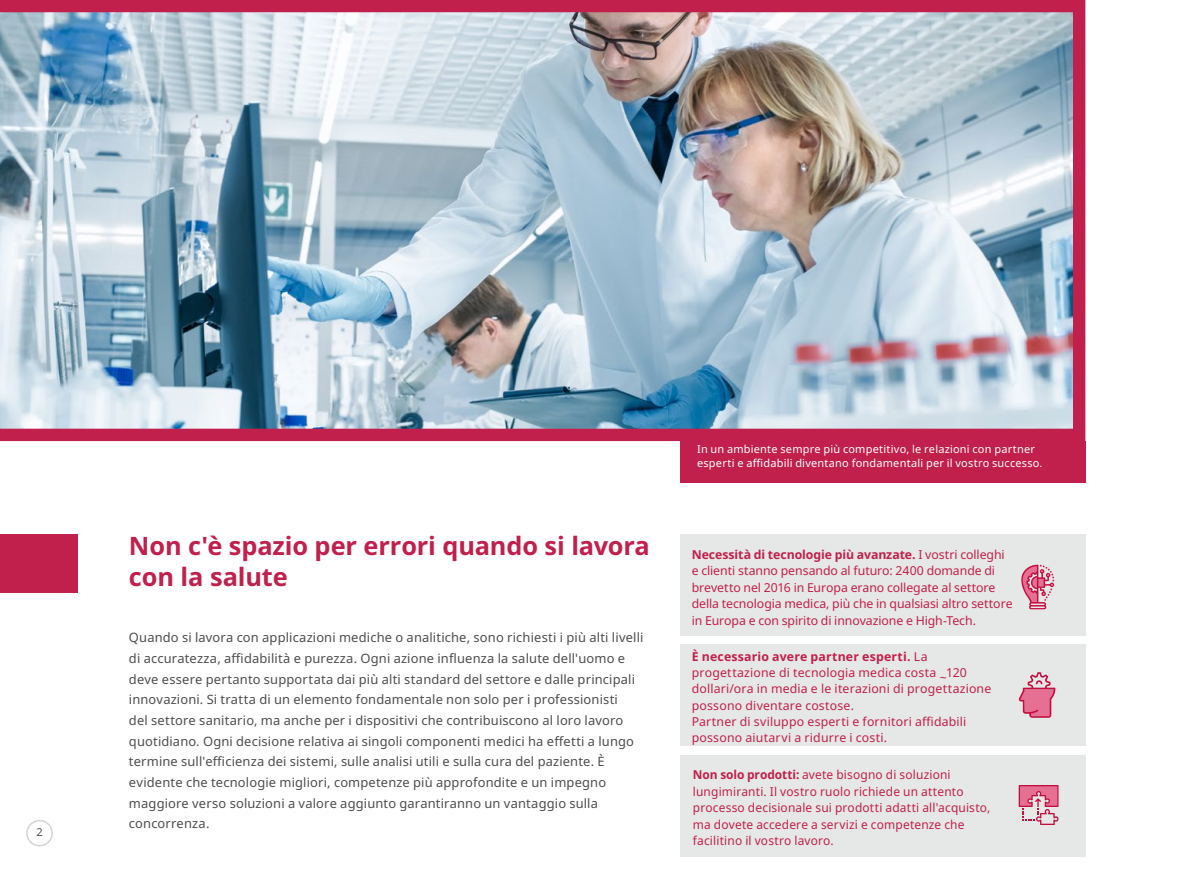
<style>
.page{position:relative;width:1187px;height:893px;background:#fff}
.page>*{position:absolute;margin:0;border:0;box-sizing:border-box;transform-origin:0 0}
.t1{font:700 25.35px/31.3px "Noto Sans";letter-spacing:-.005em;color:#c0204b}
.BODY_sm{font:12.9px/20.7px "Noto Sans";letter-spacing:.01em;color:#4d4d4f}
.t2{font:12.3px/16.4px "Noto Sans";letter-spacing:.01em;color:#c0204b}
.SMALLEST{font:10.95px/14.2px "Noto Sans";letter-spacing:.02em;color:#fff}
.t3{font:10.95px "Noto Sans";color:#4d4d4f}
.s1{font-weight:700}
</style>
<div class="page">
<div style="left:26px;top:820px;width:27px;height:26px;border:2px solid #d1d3d4;border-radius:50%"></div>
<div style="left:679px;top:441px;width:406px;height:42px;background:#c0204b"></div>
<div style="left:0;top:534px;width:77px;height:58px;background:#c0204b"></div>
<div style="left:679px;top:534px;width:406px;height:101px;background:#e6e7e7"></div>
<div style="left:679px;top:644px;width:406px;height:102px;background:#e6e7e7"></div>
<div style="left:679px;top:755px;width:406px;height:101px;background:#e6e7e7"></div>
<svg style="left:1021px;top:565px;width:33px;height:45px"></svg>
<svg style="left:1018px;top:672px;width:37px;height:46px"></svg>
<svg style="left:1018px;top:785px;width:40px;height:40px"></svg>
<img style="left:0;top:0;width:1085px;height:441px">
<p class="t3" style="left:36px;top:826px;width:8px">2</p>
<p class="t1" style="left:129px;top:530px;width:522px">Non c'è spazio per errori quando si lavora con la salute</p>
<p class="BODY_sm" style="left:129px;top:627px;width:516px">Quando si lavora con applicazioni mediche o analitiche, sono richiesti i più alti livelli di accuratezza, affidabilità e purezza. Ogni azione influenza la salute dell'uomo e deve essere pertanto supportata dai più alti standard del settore e dalle principali innovazioni. Si tratta di un elemento fondamentale non solo per i professionisti<br>del settore sanitario, ma anche per i dispositivi che contribuiscono al loro lavoro quotidiano. Ogni decisione relativa ai singoli componenti medici ha effetti a lungo termine sull'efficienza dei sistemi, sulle analisi utili e sulla cura del paziente. È evidente che tecnologie migliori, competenze più approfondite e un impegno maggiore verso soluzioni a valore aggiunto garantiranno un vantaggio sulla concorrenza.</p>
<p class="SMALLEST" style="left:697px;top:442px;width:347px">In un ambiente sempre più competitivo, le relazioni con partner esperti e affidabili diventano fondamentali per il vostro successo.</p>
<p class="t2" style="left:691px;top:547px;width:322px"><span class="s1">Necessità di tecnologie più avanzate.</span> I vostri colleghi e clienti stanno pensando al futuro: 2400 domande di brevetto nel 2016 in Europa erano collegate al settore della tecnologia medica, più che in qualsiasi altro settore in Europa e con spirito di innovazione e High-Tech.</p>
<p class="t2" style="left:691px;top:648px;width:301px"><span class="s1">È necessario avere partner esperti.</span> La progettazione di tecnologia medica costa ~120 dollari/ora in media e le iterazioni di progettazione possono diventare costose.</p>
<p class="t2" style="left:691px;top:714px;width:276px">Partner di sviluppo esperti e fornitori affidabili possono aiutarvi a ridurre i costi.</p>
<p class="t2" style="left:692px;top:767px;width:299px"><span class="s1">Non solo prodotti:</span> avete bisogno di soluzioni lungimiranti. Il vostro ruolo richiede un attento processo decisionale sui prodotti adatti all'acquisto, ma dovete accedere a servizi e competenze che facilitino il vostro lavoro.</p>
</div>
